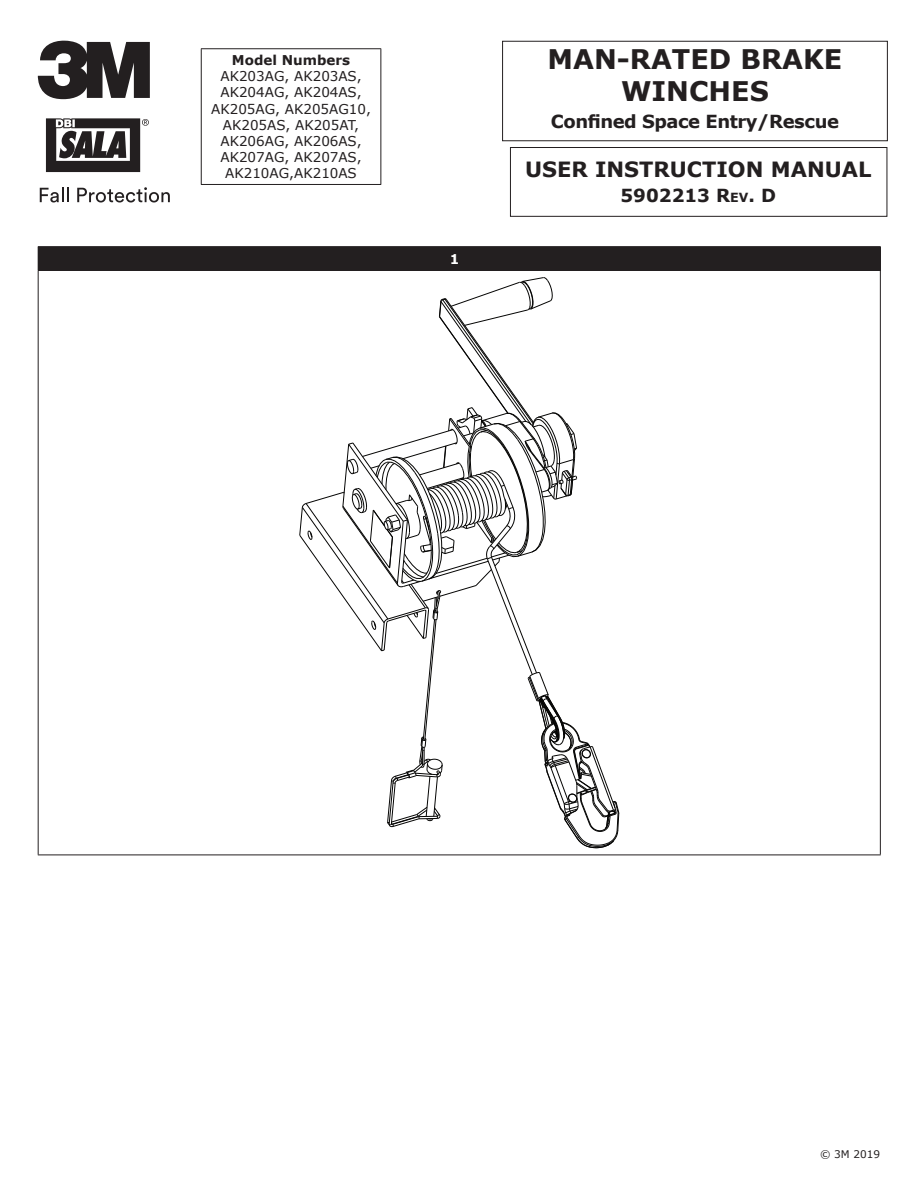
<style>
.page{position:relative;width:918px;height:1188px;background:#fff}
.page>*{position:absolute;margin:0;border:0;box-sizing:border-box;transform-origin:0 0}
.t1{font:700 27px/32.4px "Verdana";color:#231f20;text-align:center}
.t2{font:700 21px "Verdana";color:#231f20}
.t3{font:700 18px "Verdana";letter-spacing:-.025em;color:#231f20}
.t4{font:700 18px "Verdana";color:#231f20}
.t5{font:13.5px/16.2px "Verdana";color:#231f20;text-align:center}
.t6{font:700 13.5px "Verdana";color:#231f20}
.t7{font:700 13.5px "Verdana";color:#fff}
.t8{font:10.5px "Verdana";color:#231f20}
.s1{font-size:12.6px}
</style>
<div class="page">
<hr style="left:201px;top:48px;width:180px;height:1px;background:#231f20">
<hr style="left:201px;top:49px;width:1px;height:135px;background:#231f20">
<hr style="left:380px;top:49px;width:1px;height:135px;background:#231f20">
<hr style="left:201px;top:184px;width:180px;height:1px;background:#231f20">
<div style="left:510px;top:147px;width:377px;height:70px;border:1px solid #231f20"></div>
<div style="left:502px;top:41px;width:386px;height:100px;border:1px solid #231f20"></div>
<div style="left:38px;top:247px;width:842px;height:23px;background:#231f20"></div>
<hr style="left:38px;top:246px;width:843px;height:1px;background:#231f20">
<svg style="left:880px;top:247px;width:1px;height:23px"></svg>
<hr style="left:38px;top:270px;width:843px;height:1px;background:#231f20">
<hr style="left:38px;top:271px;width:1px;height:584px;background:#231f20">
<hr style="left:880px;top:271px;width:1px;height:584px;background:#231f20">
<hr style="left:38px;top:855px;width:843px;height:1px;background:#231f20">
<svg style="left:299px;top:277px;width:320px;height:571px"></svg>
<svg style="left:40px;top:187px;width:29px;height:15px"></svg>
<svg style="left:77px;top:187px;width:93px;height:15px"></svg>
<svg style="left:38px;top:41px;width:112px;height:58px"></svg>
<svg style="left:45px;top:119px;width:95px;height:54px"></svg>
<svg style="left:46px;top:118px;width:103px;height:54px"></svg>
<p class="t6" style="left:232px;top:52px;width:120px">Model Numbers</p>
<p class="t5" style="left:211px;top:68px;width:161px">AK203AG, AK203AS,<br>AK204AG, AK204AS,<br>AK205AG, AK205AG10,<br>AK205AS, AK205AT,<br>AK206AG, AK206AS,<br>AK207AG, AK207AS,<br>AK210AG,AK210AS</p>
<p class="t7" style="left:450px;top:250px;width:11px">1</p>
<h1 class="t1" style="left:548px;top:42px;width:296px">MAN-RATED BRAKE<br>WINCHES</h1>
<h3 class="t3" style="left:551px;top:110px;width:290px">Confined Space Entry/Rescue</h3>
<h2 class="t2" style="left:525px;top:156px;width:348px">USER INSTRUCTION MANUAL</h2>
<h3 class="t4" style="left:621px;top:184px;width:157px">5902213 R<span class="s1">ev</span>. D</h3>
<p class="t8" style="left:820px;top:1147px;width:62px">© 3M 2019</p>
</div>
